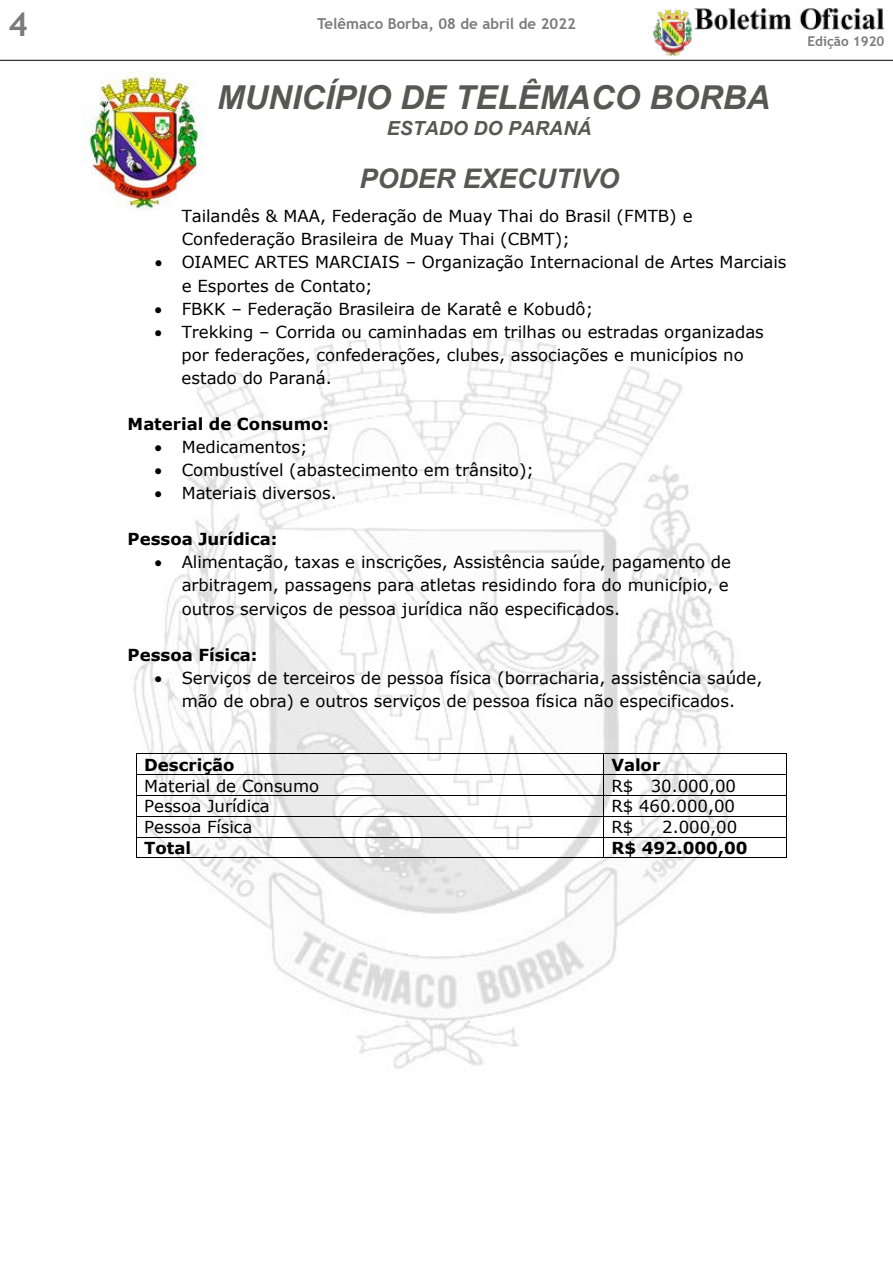
<style>
.page{position:relative;width:893px;height:1263px;background:#fff}
.page>*{position:absolute;margin:0;border:0;box-sizing:border-box;transform-origin:0 0}
.t1{font:italic 700 33px "Arial";color:#575756}
.t2{font:700 33px "Trebuchet MS";color:#7c7b7b}
.t3{font:italic 700 27px "Arial";color:#575756}
.t4{font:italic 700 19.5px "Arial";color:#575756}
.t5{font:16.5px/23.1px "Verdana";color:#000}
.t6{font:700 16.5px "Verdana";color:#000}
.t7{font:700 15px "Trebuchet MS";color:#7c7b7b}
.t8{font:700 13.5px "Trebuchet MS";color:#7c7b7b}
</style>
<div class="page">
<img style="left:649px;top:9px;width:47px;height:47px">
<img style="left:693px;top:8px;width:191px;height:21px">
<hr style="left:0;top:60px;width:893px;height:1px;background:#000">
<img style="left:83px;top:72px;width:121px;height:138px">
<img style="left:133px;top:335px;width:601px;height:734px">
<hr style="left:136px;top:753px;width:467px;height:1px;background:#000">
<hr style="left:604px;top:753px;width:182px;height:1px;background:#000">
<hr style="left:136px;top:774px;width:467px;height:1px;background:#000">
<hr style="left:604px;top:774px;width:182px;height:1px;background:#000">
<hr style="left:136px;top:795px;width:467px;height:1px;background:#000">
<hr style="left:604px;top:795px;width:182px;height:1px;background:#000">
<hr style="left:136px;top:816px;width:467px;height:1px;background:#000">
<hr style="left:604px;top:816px;width:182px;height:1px;background:#000">
<hr style="left:136px;top:837px;width:467px;height:1px;background:#000">
<hr style="left:604px;top:837px;width:182px;height:1px;background:#000">
<svg style="left:136px;top:754px;width:1px;height:103px"></svg>
<hr style="left:136px;top:857px;width:467px;height:1px;background:#000">
<svg style="left:603px;top:753px;width:1px;height:105px"></svg>
<hr style="left:604px;top:857px;width:182px;height:1px;background:#000">
<svg style="left:786px;top:753px;width:1px;height:105px"></svg>
<h1 class="t2" style="left:9px;top:3px;width:21px">4</h1>
<p class="t7" style="left:317px;top:14px;width:260px">Telêmaco Borba, 08 de abril de 2022</p>
<h1 class="t1" style="left:217px;top:76px;width:555px">MUNICÍPIO DE TELÊMACO BORBA</h1>
<p class="t4" style="left:387px;top:115px;width:206px">ESTADO DO PARANÁ</p>
<h2 class="t3" style="left:359px;top:161px;width:261px">PODER EXECUTIVO</h2>
<p class="t5" style="left:182px;top:205px;width:512px">Tailandês &amp; MAA, Federação de Muay Thai do Brasil (FMTB) e<br>Confederação Brasileira de Muay Thai (CBMT);</p>
<p class="t5" style="left:182px;top:251px;width:606px;text-indent:-27px">• OIAMEC ARTES MARCIAIS – Organização Internacional de Artes Marciais e Esportes de Contato;</p>
<p class="t5" style="left:155px;top:297px;width:440px">• FBKK – Federação Brasileira de Karatê e Kobudô;</p>
<p class="t5" style="left:182px;top:320px;width:584px;text-indent:-27px">• Trekking – Corrida ou caminhadas em trilhas ou estradas organizadas por federações, confederações, clubes, associações e municípios no estado do Paraná.</p>
<p class="t6" style="left:128px;top:412px;width:203px">Material de Consumo:</p>
<p class="t5" style="left:155px;top:435px;width:155px">• Medicamentos;</p>
<p class="t5" style="left:155px;top:458px;width:381px">• Combustível (abastecimento em trânsito);</p>
<p class="t5" style="left:155px;top:481px;width:184px">• Materiais diversos.</p>
<p class="t6" style="left:128px;top:528px;width:151px">Pessoa Jurídica:</p>
<p class="t5" style="left:182px;top:551px;width:551px;text-indent:-27px">• Alimentação, taxas e inscrições, Assistência saúde, pagamento de arbitragem, passagens para atletas residindo fora do município, e outros serviços de pessoa jurídica não especificados.</p>
<p class="t6" style="left:128px;top:643px;width:131px">Pessoa Física:</p>
<p class="t5" style="left:155px;top:666px;width:609px;text-align:center">• Serviços de terceiros de pessoa física (borracharia, assistência saúde, mão de obra) e outros serviços de pessoa física não especificados.</p>
<p class="t6" style="left:144px;top:753px;width:92px">Descrição</p>
<p class="t6" style="left:611px;top:753px;width:50px">Valor</p>
<p class="t5" style="left:144px;top:774px;width:176px">Material de Consumo</p>
<p class="t5" style="left:611px;top:774px;width:126px">R$ 30.000,00</p>
<p class="t5" style="left:144px;top:795px;width:127px">Pessoa Jurídica</p>
<p class="t5" style="left:611px;top:795px;width:125px">R$ 460.000,00</p>
<p class="t5" style="left:144px;top:815px;width:110px">Pessoa Física</p>
<p class="t5" style="left:611px;top:815px;width:24px">R$</p>
<p class="t5" style="left:662px;top:815px;width:77px">2.000,00</p>
<p class="t6" style="left:144px;top:836px;width:48px">Total</p>
<p class="t6" style="left:611px;top:836px;width:137px">R$ 492.000,00</p>
<p class="t8" style="left:807px;top:33px;width:79px">Edição 1920</p>
</div>
